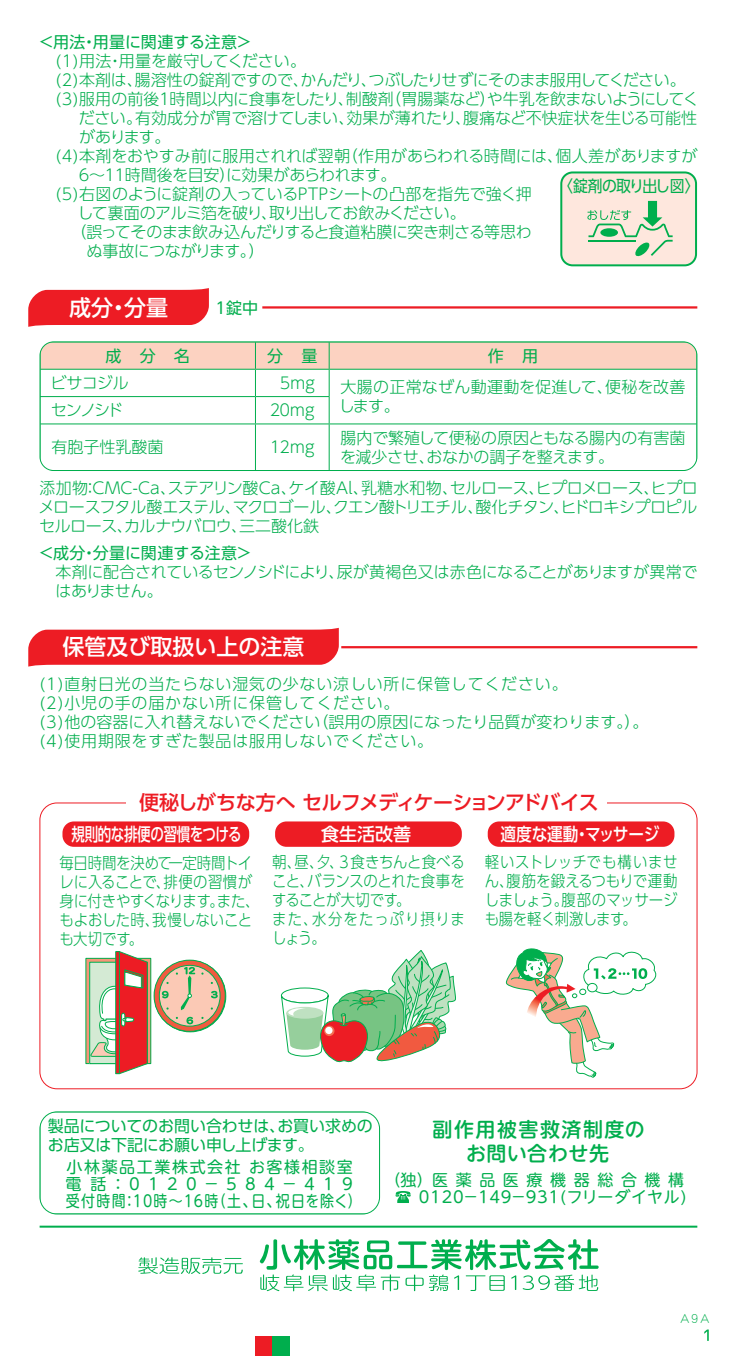
<style>
.page{position:relative;width:737px;height:1356px;background:#fff}
.page>*{position:absolute;margin:0;border:0;box-sizing:border-box;transform-origin:0 0}
.t1{font:22px "UD Shin Go Pro Medium 90 msp RKSJ H";color:#fff}
.t2{font:20px "UD Shin Go Pro Medium 90 msp RKSJ H";letter-spacing:-.045em;color:#ed1c24}
.t3{font:20px/24px "UD Shin M Go Pro Medium 90 msp RKSJ H";letter-spacing:.075em;color:#00ae4d;text-align:center}
.t4{font:18px "UD Shin Go Pro Medium 90 msp RKSJ H";letter-spacing:-.025em;color:#fff;scale:.75 1}
.t5{font:18px "UD Shin Go Pro Medium 90 msp RKSJ H";letter-spacing:-.005em;color:#fff;scale:.87 1}
.t6{font:18px "UD Shin Go Pro Medium 90 msp RKSJ H";letter-spacing:-.025em;color:#fff}
.t7{font:16px/19px "UD Shin Go Pro Light 90 msp RKSJ H";letter-spacing:-.01em;color:#00ae4d}
.t8{font:16px/19px "UD Shin Go Pro Light 90 msp RKSJ H";letter-spacing:-.01em;color:#00ae4d;scale:.9 1}
.t9{font:16px/19px "UD Shin Go Pro Light 90 msp RKSJ H";letter-spacing:.05em;color:#00ae4d}
.t10{font:16px "UD Shin Go Pro Light 90 msp RKSJ H";letter-spacing:-.03em;color:#00ae4d}
.t11{font:16px/17px "UD Shin M Go Pro Regular 90 msp RKSJ H";letter-spacing:.1em;color:#00ae4d}
.t12{font:16px/19.2px "UD Shin Go Pro Regular 90 msp RKSJ H";letter-spacing:-.005em;color:#00ae4d}
.t13{font:16px/17.4px "UD Shin M Go Pro Regular 90 msp RKSJ H";letter-spacing:.035em;color:#00ae4d;text-align:right}
.t14{font:16px "UD Shin Go Pro Light 90 msp RKSJ H";letter-spacing:-.035em;color:#00ae4d}
.t15{font:16px "UD Shin Go Pro Regular 90 msp RKSJ H";letter-spacing:.015em;color:#00ae4d}
.t16{font:16px "UD Shin Go Pro Light 90 msp RKSJ H";letter-spacing:-.04em;color:#00ae4d}
.t17{font:16px "UD Shin Go Pro Light 90 msp RKSJ H";letter-spacing:.02em;color:#00ae4d}
.t18{font:16px "UD Shin Go Pro Regular 90 msp RKSJ H";letter-spacing:-.06em;color:#00ae4d;scale:.93 1}
</style>
<div class="page">
<svg style="left:260px;top:1239px;width:339px;height:52px"></svg>
<svg style="left:138px;top:1257px;width:105px;height:16px"></svg>
<hr style="left:262px;top:306px;width:435px;height:2px;background:#ed1c24">
<svg style="left:28px;top:288px;width:181px;height:39px;background:#ef373e"></svg>
<svg style="left:40px;top:343px;width:657px;height:80px"></svg>
<hr style="left:40px;top:423px;width:215px;height:1px;background:#00ae4d">
<hr style="left:40px;top:424px;width:1px;height:46px;background:#00ae4d">
<hr style="left:255px;top:423px;width:74px;height:1px;background:#00ae4d">
<hr style="left:255px;top:424px;width:1px;height:46px;background:#00ae4d">
<hr style="left:329px;top:423px;width:368px;height:1px;background:#00ae4d">
<hr style="left:329px;top:424px;width:1px;height:46px;background:#00ae4d">
<hr style="left:696px;top:424px;width:1px;height:46px;background:#00ae4d">
<hr style="left:40px;top:470px;width:657px;height:1px;background:#00ae4d">
<div style="left:40px;top:341px;width:657px;height:130px;border:1px solid #00ae4d;border-radius:14px"></div>
<hr style="left:341px;top:646px;width:356px;height:2px;background:#ed1c24">
<svg style="left:28px;top:627px;width:311px;height:39px;background:#ef353c"></svg>
<div style="left:561px;top:172px;width:135px;height:93px;background:#fee7dd;border-radius:11px"></div>
<div style="left:560px;top:171px;width:137px;height:95px;border:2px solid #00ae4d;border-radius:11px"></div>
<svg style="left:587px;top:201px;width:86px;height:56px"></svg>
<svg style="left:396px;top:1191px;width:15px;height:11px"></svg>
<hr style="left:40px;top:1225px;width:657px;height:2px;background:#00ae4d">
<hr style="left:40px;top:1111px;width:340px;height:1px;background:#00ae4d">
<hr style="left:40px;top:1112px;width:1px;height:101px;background:#00ae4d">
<hr style="left:379px;top:1112px;width:1px;height:101px;background:#00ae4d">
<hr style="left:40px;top:1213px;width:340px;height:1px;background:#00ae4d">
<div style="left:40px;top:1111px;width:340px;height:103px;border:1px solid #00ae4d;border-radius:17px"></div>
<div style="left:255px;top:1336px;width:17px;height:19px;background:#ed1c24"></div>
<div style="left:272px;top:1336px;width:17px;height:19px;background:#00ae4d"></div>
<svg style="left:704px;top:1329px;width:5px;height:11px"></svg>
<div style="left:62px;top:821px;width:187px;height:25px;background:#ed1c24;border-radius:11px"></div>
<div style="left:275px;top:821px;width:187px;height:25px;background:#ed1c24;border-radius:11px"></div>
<div style="left:488px;top:821px;width:186px;height:25px;background:#ed1c24;border-radius:11px"></div>
<svg style="left:154px;top:960px;width:71px;height:71px"></svg>
<div style="left:154px;top:959px;width:72px;height:72px;border:1px solid #00ae4d;border-radius:50%"></div>
<div style="left:159px;top:965px;width:61px;height:61px;background:#fbc9b5;border-radius:50%"></div>
<div style="left:159px;top:964px;width:61px;height:62px;border:1px solid #00ae4d;border-radius:50%"></div>
<svg style="left:186px;top:1016px;width:7px;height:8px"></svg>
<svg style="left:162px;top:990px;width:7px;height:8px"></svg>
<svg style="left:211px;top:990px;width:7px;height:8px"></svg>
<svg style="left:176px;top:966px;width:19px;height:44px"></svg>
<div style="left:86px;top:958px;width:65px;height:105px;background:#f69679"></div>
<div style="left:89px;top:961px;width:59px;height:102px;border:1px solid #00ae4d"></div>
<svg style="left:91px;top:951px;width:57px;height:123px;background:#cd8e7f"></svg>
<svg style="left:281px;top:950px;width:175px;height:113px"></svg>
<svg style="left:324px;top:1025px;width:10px;height:10px"></svg>
<svg style="left:325px;top:1026px;width:8px;height:7px"></svg>
<svg style="left:506px;top:948px;width:151px;height:129px"></svg>
<p class="t15" style="left:38px;top:36px;width:216px">＜用法・用量に関連する注意＞</p>
<p class="t7" style="left:56px;top:54px;width:252px">(1)用法・用量を厳守してください。</p>
<p class="t10" style="left:56px;top:74px;width:632px">(2) 本剤は、腸溶性の錠剤ですので、かんだり、つぶしたりせずにそのまま服用してください。</p>
<p class="t7" style="left:56px;top:92px;width:645px">(3) 服用の前後１時間以内に食事をしたり、制酸剤（胃腸薬など）や牛乳を飲まないようにしてく</p>
<p class="t7" style="left:79px;top:111px;width:620px">ださい。有効成分が胃で溶けてしまい、効果が薄れたり、腹痛など不快症状を生じる可能性</p>
<p class="t7" style="left:79px;top:130px;width:93px">があります。</p>
<p class="t7" style="left:56px;top:149px;width:643px">(4) 本剤をおやすみ前に服用されれば翌朝（作用があらわれる時間には、個人差がありますが</p>
<p class="t14" style="left:76px;top:169px;width:322px">６～１１時間後を目安）に効果があらわれます。</p>
<p class="t7" style="left:56px;top:187px;width:477px">(5) 右図のように錠剤の入っているＰＴＰシートの凸部を指先で強く押</p>
<p class="t16" style="left:77px;top:207px;width:390px">して裏面のアルミ箔を破り、取り出してお飲みください。</p>
<p class="t10" style="left:70px;top:226px;width:463px">（ 誤ってそのまま飲み込んだりすると食道粘膜に突き刺さる等思わ</p>
<p class="t14" style="left:86px;top:245px;width:180px">ぬ事故につながります。）</p>
<h1 class="t1" style="left:69px;top:299px;width:100px">成分・分量</h1>
<p class="t12" style="left:216px;top:300px;width:44px">1錠中</p>
<p class="t12" style="left:106px;top:348px;width:86px">成 分 名</p>
<p class="t12" style="left:267px;top:348px;width:52px">分 量</p>
<p class="t12" style="left:488px;top:348px;width:52px">作 用</p>
<p class="t7" style="left:51px;top:375px;width:80px">ビサコジル</p>
<p class="t7" style="left:277px;top:375px;width:42px">５ｍｇ</p>
<p class="t17" style="left:340px;top:381px;width:347px">大腸の正常なぜん動運動を促進して、便秘を改善</p>
<p class="t7" style="left:51px;top:403px;width:74px">センノシド</p>
<p class="t7" style="left:267px;top:403px;width:52px">２０ｍｇ</p>
<p class="t7" style="left:339px;top:399px;width:63px">します。</p>
<p class="t7" style="left:51px;top:440px;width:113px">有胞子性乳酸菌</p>
<p class="t7" style="left:267px;top:440px;width:52px">１２ｍｇ</p>
<p class="t7" style="left:340px;top:430px;width:347px">腸内で繁殖して便秘の原因ともなる腸内の有害菌を減少させ、おなかの調子を整えます。</p>
<p class="t7" style="left:39px;top:480px;width:661px;text-align:justify">添加物：CMC-Ca、ステアリン酸Ca、ケイ酸Al、乳糖水和物、セルロース、ヒプロメロース、ヒプロメロースフタル酸エステル、マクロゴール、クエン酸トリエチル、酸化チタン、ヒドロキシプロピルセルロース、カルナウバロウ、三二酸化鉄</p>
<p class="t15" style="left:38px;top:547px;width:216px">＜成分・分量に関連する注意＞</p>
<p class="t7" style="left:55px;top:564px;width:644px">本剤に配合されているセンノシドにより、尿が黄褐色又は赤色になることがありますが異常ではありません。</p>
<h1 class="t1" style="left:63px;top:638px;width:243px">保管及び取扱い上の注意</h1>
<p class="t9" style="left:40px;top:676px;width:610px">(1)直射日光の当たらない湿気の少ない涼しい所に保管してください。<br>(2)小児の手の届かない所に保管してください。<br>(3)他の容器に入れ替えないでください（誤用の原因になったり品質が変わります。）。(4)使用期限をすぎた製品は服用しないでください。</p>
<p class="t18" style="left:558px;top:180px;width:153px">〈錠剤の取り出し図〉</p>
<p class="t2" style="left:139px;top:794px;width:461px">便秘しがちな方へ セルフメディケーションアドバイス</p>
<p class="t4" style="left:72px;top:827px;width:228px">規則的な排便の習慣をつける</p>
<p class="t6" style="left:321px;top:827px;width:91px">食生活改善</p>
<p class="t5" style="left:500px;top:827px;width:184px">適度な運動・マッサージ</p>
<p class="t8" style="left:59px;top:855px;width:224px">毎日時間を決めて一定時間トイレに入ることで、排便の習慣が身に付きやすくなります。また、もよおした時、我慢しないことも大切です。</p>
<p class="t8" style="left:272px;top:854px;width:216px">朝、昼、夕、３食きちんと食べること、バランスのとれた食事をすることが大切です。<br>また、水分をたっぷり摂りましょう。</p>
<p class="t8" style="left:485px;top:854px;width:216px;text-align:justify">軽いストレッチでも構いません、腹筋を鍛えるつもりで運動しましょう。腹部のマッサージも腸を軽く刺激します。</p>
<p class="t12" style="left:48px;top:1118px;width:326px">製品についてのお問い合わせは、お買い求めのお店又は下記にお願い申し上げます。</p>
<p class="t11" style="left:66px;top:1160px;width:297px">小林薬品工業株式会社 お客様相談室電話：０１２０－５８４－４１９受付時間：１０時～１６時（土、日、祝日を除く）</p>
<p class="t3" style="left:432px;top:1120px;width:214px">副作用被害救済制度のお問い合わせ先</p>
<p class="t13" style="left:385px;top:1172px;width:303px">（独）医薬品医療機器総合機構<br>０１２０－１４９－９３１(フリーダイヤル)</p>
</div>
